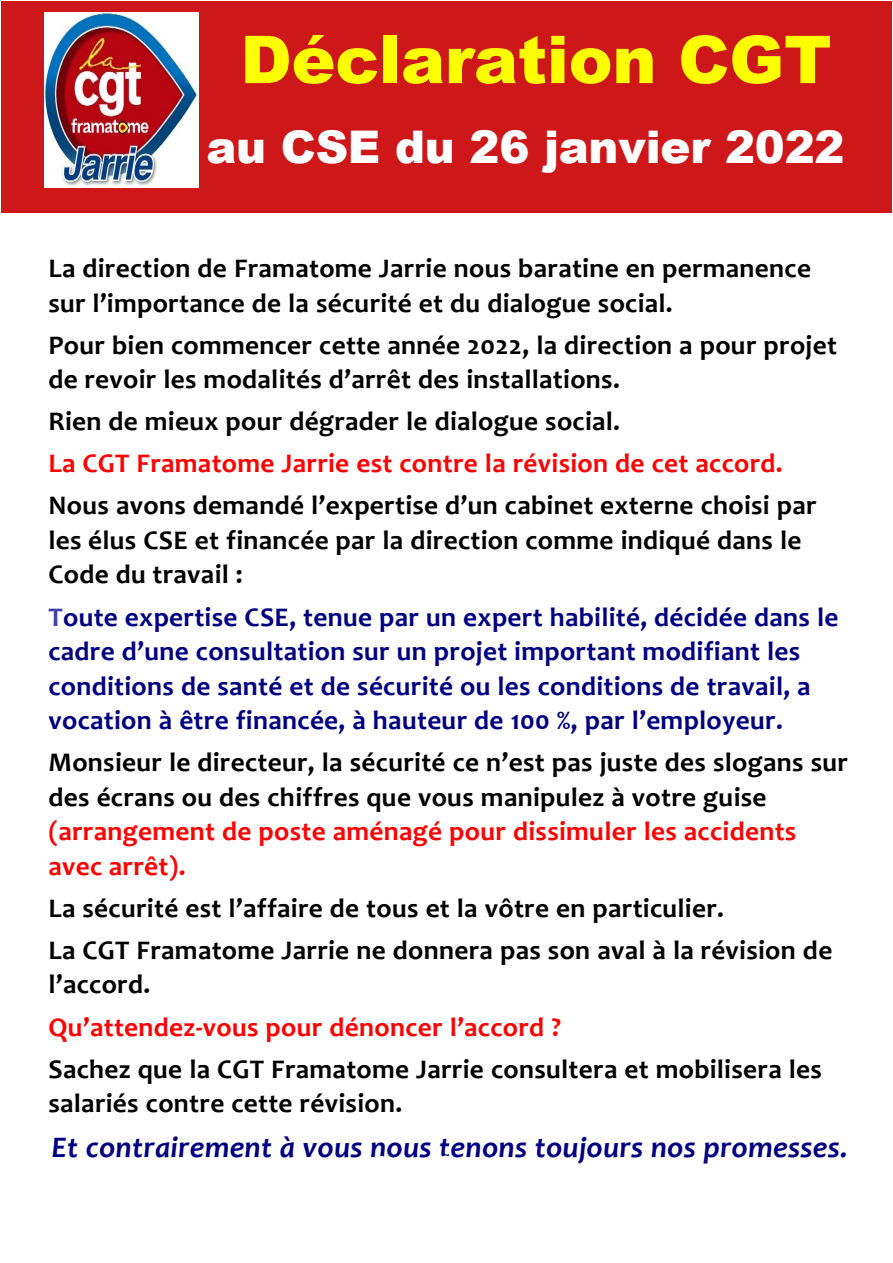
<style>
.page{position:relative;width:893px;height:1263px;background:#fff}
.page>*{position:absolute;margin:0;border:0;box-sizing:border-box;transform-origin:0 0}
.t1{font:900 66px "Arial";letter-spacing:-.005em;color:#ff0}
.t2{font:900 45px "Arial";letter-spacing:-.005em;color:#fff}
.t3{font:italic 700 30px "Candara";letter-spacing:.01em;color:#000080}
.t4{font:700 27px/34.5px "Candara";letter-spacing:.01em;color:#000}
.t5{font:700 27px/34.5px "Candara";letter-spacing:.01em;color:#000080}
.s1{color:#f00}
.s2{color:#4040aa}
</style>
<div class="page">
<div style="left:1px;top:2px;width:890px;height:211px;background:#cd1719"></div>
<img style="left:45px;top:13px;width:154px;height:174px">
<p class="t1" style="left:240px;top:12px;width:593px">Déclaration CGT</p>
<p class="t2" style="left:206px;top:114px;width:640px">au CSE du 26 janvier 2022</p>
<p class="t4" style="left:48px;top:251px;width:764px">La direction de Framatome Jarrie nous baratine en permanence sur l’importance de la sécurité et du dialogue social.</p>
<p class="t4" style="left:48px;top:327px;width:790px">Pour bien commencer cette année 2022, la direction a pour projet de revoir les modalités d’arrêt des installations.</p>
<p class="t4" style="left:48px;top:400px;width:770px;line-height:42px">Rien de mieux pour dégrader le dialogue social.<br><span class="s1">La CGT Framatome Jarrie est contre la révision de cet accord.<br></span>Nous avons demandé l’expertise d’un cabinet externe choisi par</p>
<p class="t4" style="left:48px;top:522px;width:754px">les élus CSE et financée par la direction comme indiqué dans le<br>Code du travail :</p>
<p class="t5" style="left:48px;top:599px;width:792px"><span class="s2">T</span>oute expertise CSE, tenue par un expert habilité, décidée dans le cadre d’une consultation sur un projet important modifiant les conditions de santé et de sécurité ou les conditions de travail, a vocation à être financée, à hauteur de 100 %, par l’employeur.</p>
<p class="t4" style="left:48px;top:745px;width:801px">Monsieur le directeur, la sécurité ce n’est pas juste des slogans sur des écrans ou des chiffres que vous manipulez à votre guise <span class="s1">(arrangement de poste aménagé pour dissimuler les accidents avec arrêt).</span></p>
<p class="t4" style="left:48px;top:887px;width:785px;line-height:42px">La sécurité est l’affaire de tous et la vôtre en particulier.<br>La CGT Framatome Jarrie ne donnera pas son aval à la révision de</p>
<p class="t4" style="left:48px;top:963px;width:775px;line-height:42px">l’accord.<br><span class="s1">Qu’attendez-vous pour dénoncer l’accord</span> <span class="s1">?<br></span>Sachez que la CGT Framatome Jarrie consultera et mobilisera les</p>
<p class="t4" style="left:48px;top:1086px;width:355px">salariés contre cette révision.</p>
<p class="t3" style="left:52px;top:1128px;width:798px">Et contrairement à vous nous tenons toujours nos promesses.</p>
</div>
